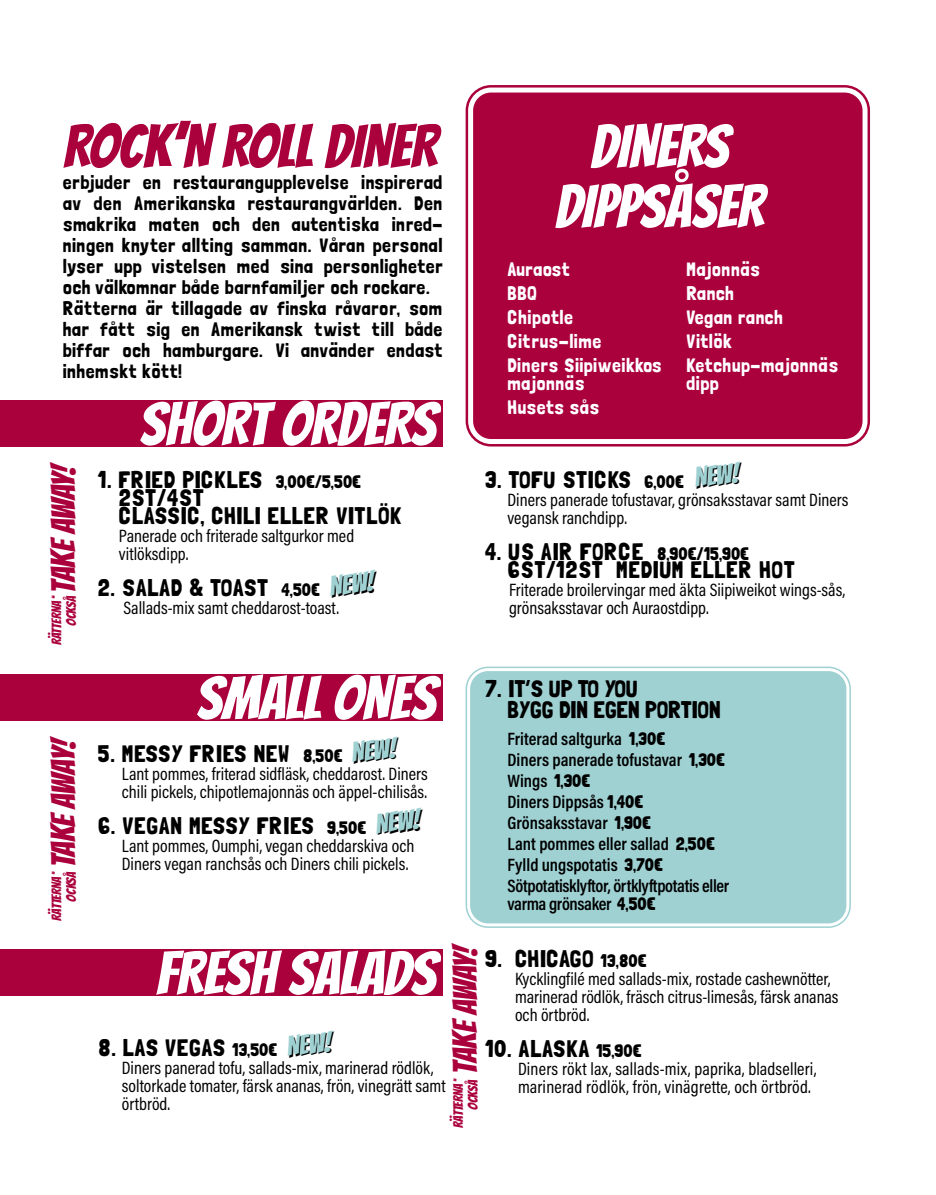
<style>
.page{position:relative;width:936px;height:1195px;background:#fff}
.page>*{position:absolute;margin:0;border:0;box-sizing:border-box;transform-origin:0 0}
.t1{font:60px/60px "Bangers";color:#fff;text-align:center}
.t2{font:60px "Bangers";color:#aa003c}
.t3{font:33.6px "Bangers";color:#aa003c}
.t4{font:27px "Bangers";color:#000}
.t5{font:24px/18px "Londrina Solid";letter-spacing:.025em;color:#000}
.t6{font:24px/21px "Londrina Solid";letter-spacing:-.005em;color:#000}
.t7{font:19.5px/21px "Londrina Solid";letter-spacing:.025em;color:#000}
.t8{font:19.5px/24px "Londrina Solid";letter-spacing:.025em;color:#fff}
.t9{font:18px/18px "Acumin Pro Cond";color:#000}
.t10{font:600 18px/21px "Acumin Pro Cond";color:#000}
.t11{font:600 18px "Acumin Pro Cond";letter-spacing:-.02em;color:#000}
.t12{font:13.35px/14.7px "Bangers";color:#aa003c;text-align:right}
.s1{font-size:18px}
.s2{font-family:"Londrina Solid";font-weight:400}
</style>
<div class="page">
<div style="left:473px;top:93px;width:389px;height:346px;background:#aa003c;border-radius:18px"></div>
<div style="left:465px;top:85px;width:405px;height:361px;border:3px solid #aa003c;border-radius:24px"></div>
<div style="left:478px;top:98px;width:379px;height:336px;border:3px solid #aa003c;border-radius:12px"></div>
<div style="left:470px;top:671px;width:376px;height:252px;background:#9fd1d3;border-radius:18px"></div>
<div style="left:465px;top:666px;width:385px;height:262px;border:2px solid #9fd1d3;border-radius:22px"></div>
<div style="left:473px;top:674px;width:370px;height:246px;border:2px solid #9fd1d3;border-radius:14px"></div>
<div style="left:0;top:949px;width:442px;height:46px;background:#aa003c"></div>
<div style="left:0;top:400px;width:442px;height:46px;background:#aa003c"></div>
<div style="left:0;top:674px;width:442px;height:46px;background:#aa003c"></div>
<h1 class="t2" style="left:63px;top:115px;width:375px">ROCK’N ROLL DINER</h1>
<p class="t7" style="left:63px;top:172px;width:381px">erbjuder en restaurangupplevelse inspirerad av den Amerikanska restaurangvärlden. Den smakrika maten och den autentiska inred&shy;ningen knyter allting samman. Våran personal lyser upp vistelsen med sina personligheter och välkomnar både barnfamiljer och rockare.<br>Rätterna är tillagade av finska råvaror, som har fått sig en Amerikansk twist till både biffar och hamburgare. Vi använder endast inhemskt kött!</p>
<h2 class="t3" style="left:46px;top:594px;width:134px;rotate:-90deg">TAKE AWAY!</h2>
<p class="t12" style="left:49px;top:645px;width:51px;rotate:-90deg">RÄTTERNA <sup>*<br></sup>OCKSÅ</p>
<h1 class="t1" style="left:139px;top:394px;width:298px">SHORT ORDERS</h1>
<h3 class="t5" style="left:119px;top:470px;width:284px;text-indent:-21px">1. FRIED PICKLES <span class="s1">3,00€/5,50€<br></span>2ST/4ST<br>CLASSIC, CHILI ELLER VITLÖK</h3>
<p class="t9" style="left:119px;top:527px;width:237px">Panerade och friterade saltgurkor med vitlöksdipp.</p>
<h3 class="t5" style="left:98px;top:578px;width:224px">2. SALAD &amp; TOAST <span class="s1">4,50€</span></h3>
<p class="t9" style="left:123px;top:599px;width:217px">Sallads-mix samt cheddarost-toast.</p>
<h3 class="t4" style="left:329px;top:574px;width:46px;rotate:-7deg">NEW!</h3>
<h1 class="t1" style="left:555px;top:117px;width:210px">DINERS<br>DIPPSÅSER</h1>
<p class="t8" style="left:507px;top:257px;width:156px">Auraost<br>BBQ<br>Chipotle<br>Citrus-lime<br>Diners Siipiweikkos</p>
<p class="t8" style="left:507px;top:371px;width:93px">majonnäs<br>Husets sås</p>
<p class="t8" style="left:686px;top:257px;width:153px">Majonnäs<br>Ranch<br>Vegan ranch<br>Vitlök<br>Ketchup-majonnäs</p>
<p class="t8" style="left:686px;top:371px;width:34px">dipp</p>
<h3 class="t4" style="left:693px;top:465px;width:46px;rotate:-7deg">NEW!</h3>
<h3 class="t5" style="left:485px;top:470px;width:200px">3. TOFU STICKS <span class="s1">6,00€</span></h3>
<p class="t9" style="left:507px;top:491px;width:342px">Diners panerade tofustavar, grönsaksstavar samt Diners vegansk ranchdipp.</p>
<h3 class="t5" style="left:507px;top:542px;width:289px;text-indent:-22px">4. US AIR FORCE <span class="s1">8,90€/15,90€<br></span>6ST/12ST MEDIUM ELLER HOT</h3>
<p class="t9" style="left:509px;top:581px;width:337px">Friterade broilervingar med äkta Siipiweikot wings-sås, grönsaksstavar och Auraostdipp.</p>
<h2 class="t3" style="left:46px;top:868px;width:134px;rotate:-90deg">TAKE AWAY!</h2>
<p class="t12" style="left:49px;top:921px;width:51px;rotate:-90deg">RÄTTERNA <sup>*<br></sup>OCKSÅ</p>
<h1 class="t1" style="left:196px;top:668px;width:241px">SMALL ONES</h1>
<h3 class="t6" style="left:507px;top:677px;width:214px;text-indent:-23px">7. IT’S UP TO YOU<br>BYGG DIN EGEN PORTION</h3>
<p class="t10" style="left:507px;top:727px;width:223px">Friterad saltgurka <span class="s2">1,30€<br></span>Diners panerade tofustavar <span class="s2">1,30€<br></span>Wings <span class="s2">1,30€<br></span>Diners Dippsås <span class="s2">1,40€<br></span>Grönsaksstavar <span class="s2">1,90€<br></span>Lant pommes eller sallad <span class="s2">2,50€<br></span>Fylld ungspotatis <span class="s2">3,70€<br></span>Sötpotatisklyftor, örtklyftpotatis eller</p>
<p class="t11" style="left:507px;top:892px;width:150px">varma grönsaker <span class="s2">4,50€</span></p>
<h3 class="t5" style="left:485px;top:949px;width:163px">9. CHICAGO <span class="s1">13,80€</span></h3>
<p class="t9" style="left:515px;top:969px;width:325px">Kycklingfilé med sallads-mix, rostade cashewnötter, marinerad rödlök, fräsch citrus-limesås, färsk ananas och örtbröd.</p>
<h3 class="t5" style="left:485px;top:1039px;width:158px">10. ALASKA <span class="s1">15,90€</span></h3>
<p class="t9" style="left:518px;top:1059px;width:300px">Diners rökt lax, sallads-mix, paprika, bladselleri, marinerad rödlök, frön, vinägrette, och örtbröd.</p>
<h3 class="t4" style="left:351px;top:740px;width:46px;rotate:-7deg">NEW!</h3>
<h3 class="t5" style="left:98px;top:744px;width:246px">5. MESSY FRIES NEW <span class="s1">8,50€</span></h3>
<p class="t9" style="left:122px;top:765px;width:307px">Lant pommes, friterad sidfläsk, cheddarost. Diners chili pickels, chipotlemajonnäs och äppel-chilisås.</p>
<h3 class="t5" style="left:98px;top:816px;width:270px">6. VEGAN MESSY FRIES <span class="s1">9,50€</span></h3>
<p class="t9" style="left:122px;top:837px;width:294px">Lant pommes, Oumphi, vegan cheddarskiva och<br>Diners vegan ranchsås och Diners chili pickels.</p>
<h3 class="t4" style="left:375px;top:812px;width:46px;rotate:-7deg">NEW!</h3>
<h2 class="t3" style="left:447px;top:1075px;width:134px;rotate:-90deg">TAKE AWAY!</h2>
<p class="t12" style="left:451px;top:1128px;width:51px;rotate:-90deg">RÄTTERNA <sup>*<br></sup>OCKSÅ</p>
<h1 class="t1" style="left:156px;top:944px;width:281px">FRESH SALADS</h1>
<h3 class="t4" style="left:286px;top:1034px;width:46px;rotate:-7deg">NEW!</h3>
<h3 class="t5" style="left:98px;top:1039px;width:181px">8. LAS VEGAS <span class="s1">13,50€</span></h3>
<p class="t9" style="left:122px;top:1059px;width:325px">Diners panerad tofu, sallads-mix, marinerad rödlök, soltorkade tomater, färsk ananas, frön, vinegrätt samt örtbröd.</p>
</div>
